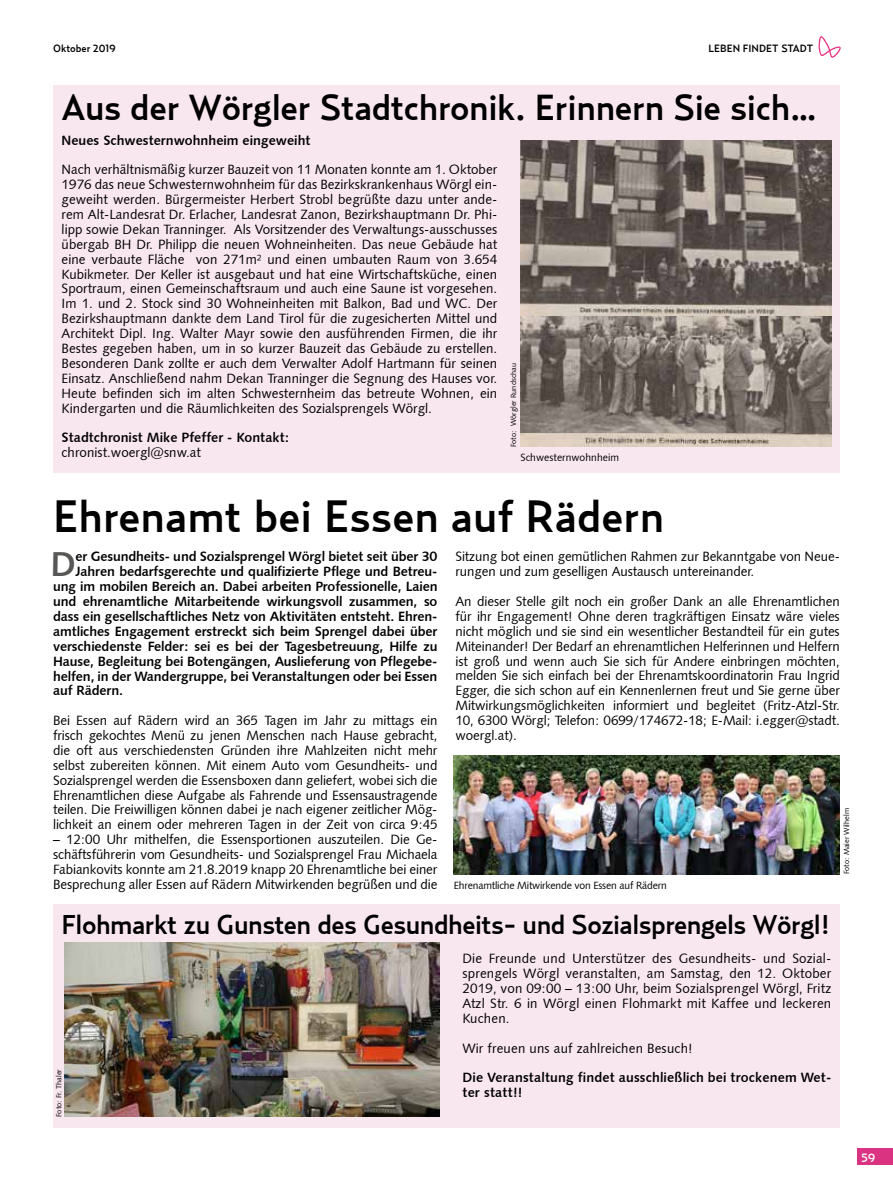
<style>
.page{position:relative;width:893px;height:1191px;background:#fff}
.page>*{position:absolute;margin:0;border:0;box-sizing:border-box;transform-origin:0 0}
.t1{font:500 45px "Relay";color:#000}
.t2{font:500 36px "Relay";letter-spacing:-.01em;color:#000}
.t3{font:34.65px "Humanist 531 BT Bold A";color:#575756}
.t4{font:500 27px "Relay";letter-spacing:-.02em;color:#000}
.t5{font:13.5px/14.9px "Humanist 531 BT Roman A";letter-spacing:-.01em;color:#000;text-align:justify}
.t6{font:13.5px "Humanist 531 BT Bold A";letter-spacing:-.01em;color:#000}
.t7{font:13.5px/14.9px "Humanist 531 BT Bold A";letter-spacing:.01em;color:#000}
.t8{font:13.5px "Humanist 531 BT Roman A";letter-spacing:.01em;color:#000}
.t9{font:500 12px "Relay";color:#fff}
.t10{font:10.5px "Humanist 531 BT Roman A";letter-spacing:-.02em;color:#000}
.t11{font:500 10.5px "Relay";color:#000}
.t12{font:10.5px "Humanist 531 BT Roman A";color:#000}
.t13{font:7.5px "Humanist 531 BT Roman A";color:#000}
</style>
<div class="page">
<div style="left:857px;top:1148px;width:36px;height:17px;background:#d93382"></div>
<svg style="left:818px;top:36px;width:23px;height:22px"></svg>
<div style="left:53px;top:85px;width:787px;height:387px;background:#f9e7f0"></div>
<div style="left:53px;top:904px;width:787px;height:223px;background:#f9e7f0"></div>
<img style="left:520px;top:141px;width:312px;height:175px">
<img style="left:520px;top:316px;width:312px;height:130px">
<img style="left:454px;top:755px;width:386px;height:119px">
<img style="left:65px;top:943px;width:374px;height:174px">
<p class="t11" style="left:53px;top:42px;width:64px">Oktober 2019</p>
<p class="t11" style="left:709px;top:42px;width:106px">LEBEN FINDET STADT</p>
<h2 class="t2" style="left:62px;top:86px;width:757px">Aus der Wörgler Stadtchronik. Erinnern Sie sich…</h2>
<p class="t6" style="left:62px;top:132px;width:250px">Neues Schwesternwohnheim eingeweiht</p>
<p class="t5" style="left:62px;top:162px;width:437px">Nach verhältnismäßig kurzer Bauzeit von 11 Monaten konnte am 1. Oktober 1976 das neue Schwesternwohnheim für das Bezirkskrankenhaus Wörgl ein&shy;geweiht werden. Bürgermeister Herbert Strobl begrüßte dazu unter ande&shy;rem Alt-Landesrat Dr. Erlacher, Landesrat Zanon, Bezirkshauptmann Dr. Phi&shy;lipp sowie Dekan Tranninger. Als Vorsitzender des Verwaltungs-ausschusses übergab BH Dr. Philipp die neuen Wohneinheiten. Das neue Gebäude hat eine verbaute Fläche von 271m² und einen umbauten Raum von 3.654<br>Kubikmeter. Der Keller ist ausgebaut und hat eine Wirtschaftsküche, einen Sportraum, einen Gemeinschaftsraum und auch eine Saune ist vorgesehen.<br>Im 1. und 2. Stock sind 30 Wohneinheiten mit Balkon, Bad und WC. Der Bezirkshauptmann dankte dem Land Tirol für die zugesicherten Mittel und Architekt Dipl. Ing. Walter Mayr sowie den ausführenden Firmen, die ihr Bestes gegeben haben, um in so kurzer Bauzeit das Gebäude zu erstellen.<br>Besonderen Dank zollte er auch dem Verwalter Adolf Hartmann für seinen Einsatz. Anschließend nahm Dekan Tranninger die Segnung des Hauses vor.<br>Heute befinden sich im alten Schwesternheim das betreute Wohnen, ein Kindergarten und die Räumlichkeiten des Sozialsprengels Wörgl.</p>
<p class="t6" style="left:62px;top:429px;width:229px">Stadtchronist Mike Pfeffer - Kontakt:</p>
<p class="t5" style="left:62px;top:445px;width:141px">chronist.woergl@snw.at</p>
<p class="t13" style="left:509px;top:447px;width:86px;rotate:-90deg">Foto: Wörgler Rundschau</p>
<p class="t12" style="left:520px;top:451px;width:100px">Schwesternwohnheim</p>
<h1 class="t1" style="left:53px;top:489px;width:613px">Ehrenamt bei Essen auf Rädern</h1>
<h3 class="t3" style="left:50px;top:543px;width:27px">D</h3>
<p class="t6" style="left:76px;top:548px;width:363px">er Gesundheits- und Sozialsprengel Wörgl bietet seit über 30</p>
<p class="t6" style="left:76px;top:563px;width:363px">Jahren bedarfsgerechte und qualifizierte Pflege und Betreu-</p>
<p class="t6" style="left:53px;top:578px;width:386px">ung im mobilen Bereich an. Dabei arbeiten Professionelle, Laien</p>
<p class="t6" style="left:53px;top:593px;width:386px">und ehrenamtliche Mitarbeitende wirkungsvoll zusammen, so</p>
<p class="t6" style="left:53px;top:608px;width:386px">dass ein gesellschaftliches Netz von Aktivitäten entsteht. Ehren-</p>
<p class="t6" style="left:53px;top:623px;width:386px">amtliches Engagement erstreckt sich beim Sprengel dabei über</p>
<p class="t6" style="left:53px;top:638px;width:386px">verschiedenste Felder: sei es bei der Tagesbetreuung, Hilfe zu</p>
<p class="t6" style="left:53px;top:652px;width:386px">Hause, Begleitung bei Botengängen, Auslieferung von Pflegebe-</p>
<p class="t6" style="left:53px;top:667px;width:386px">helfen, in der Wandergruppe, bei Veranstaltungen oder bei Essen</p>
<p class="t6" style="left:53px;top:682px;width:71px">auf Rädern.</p>
<p class="t5" style="left:53px;top:712px;width:386px">Bei Essen auf Rädern wird an 365 Tagen im Jahr zu mittags ein frisch gekochtes Menü zu jenen Menschen nach Hause gebracht, die oft aus verschiedensten Gründen ihre Mahlzeiten nicht mehr selbst zubereiten können. Mit einem Auto vom Gesundheits- und Sozialsprengel werden die Essensboxen dann geliefert, wobei sich die Ehrenamtlichen diese Aufgabe als Fahrende und Essensaustragende teilen. Die Freiwilligen können dabei je nach eigener zeitlicher Mög&shy;lichkeit an einem oder mehreren Tagen in der Zeit von circa 9:45</p>
<p class="t5" style="left:53px;top:832px;width:386px">– 12:00 Uhr mithelfen, die Essensportionen auszuteilen. Die Ge&shy;schäftsführerin vom Gesundheits- und Sozialsprengel Frau Michaela Fabiankovits konnte am 21.8.2019 knapp 20 Ehrenamtliche bei einer Besprechung aller Essen auf Rädern Mitwirkenden begrüßen und die</p>
<p class="t5" style="left:455px;top:549px;width:386px">Sitzung bot einen gemütlichen Rahmen zur Bekanntgabe von Neue&shy;rungen und zum geselligen Austausch untereinander.</p>
<p class="t5" style="left:455px;top:593px;width:386px">An dieser Stelle gilt noch ein großer Dank an alle Ehrenamtlichen für ihr Engagement! Ohne deren tragkräftigen Einsatz wäre vieles nicht möglich und sie sind ein wesentlicher Bestandteil für ein gutes Miteinander! Der Bedarf an ehrenamtlichen Helferinnen und Helfern ist groß und wenn auch Sie sich für Andere einbringen möchten, melden Sie sich einfach bei der Ehrenamtskoordinatorin Frau Ingrid Egger, die sich schon auf ein Kennenlernen freut und Sie gerne über Mitwirkungsmöglichkeiten informiert und begleitet (Fritz-Atzl-Str.<br>10, 6300 Wörgl; Telefon: 0699/174672-18; E-Mail: i.egger@stadt. woergl.at).</p>
<p class="t10" style="left:454px;top:878px;width:214px">Ehrenamtliche Mitwirkende von Essen auf Rädern</p>
<p class="t13" style="left:842px;top:874px;width:67px;rotate:-90deg">Foto: Maier Wilhelm</p>
<h3 class="t4" style="left:62px;top:908px;width:770px">Flohmarkt zu Gunsten des Gesundheits- und Sozialsprengels Wörgl!</h3>
<p class="t13" style="left:54px;top:1117px;width:49px;rotate:-90deg">Foto: Fr. Thaler</p>
<p class="t5" style="left:462px;top:951px;width:370px">Die Freunde und Unterstützer des Gesundheits- und Sozial&shy;sprengels Wörgl veranstalten, am Samstag, den 12. Oktober 2019, von 09:00 – 13:00 Uhr, beim Sozialsprengel Wörgl, Fritz Atzl Str. 6 in Wörgl einen Flohmarkt mit Kaffee und leckeren Kuchen.</p>
<p class="t8" style="left:462px;top:1039px;width:232px">Wir freuen uns auf zahlreichen Besuch!</p>
<p class="t7" style="left:462px;top:1070px;width:370px">Die Veranstaltung findet ausschließlich bei trockenem Wet&shy;ter statt!!</p>
<p class="t9" style="left:862px;top:1150px;width:15px">59</p>
</div>
